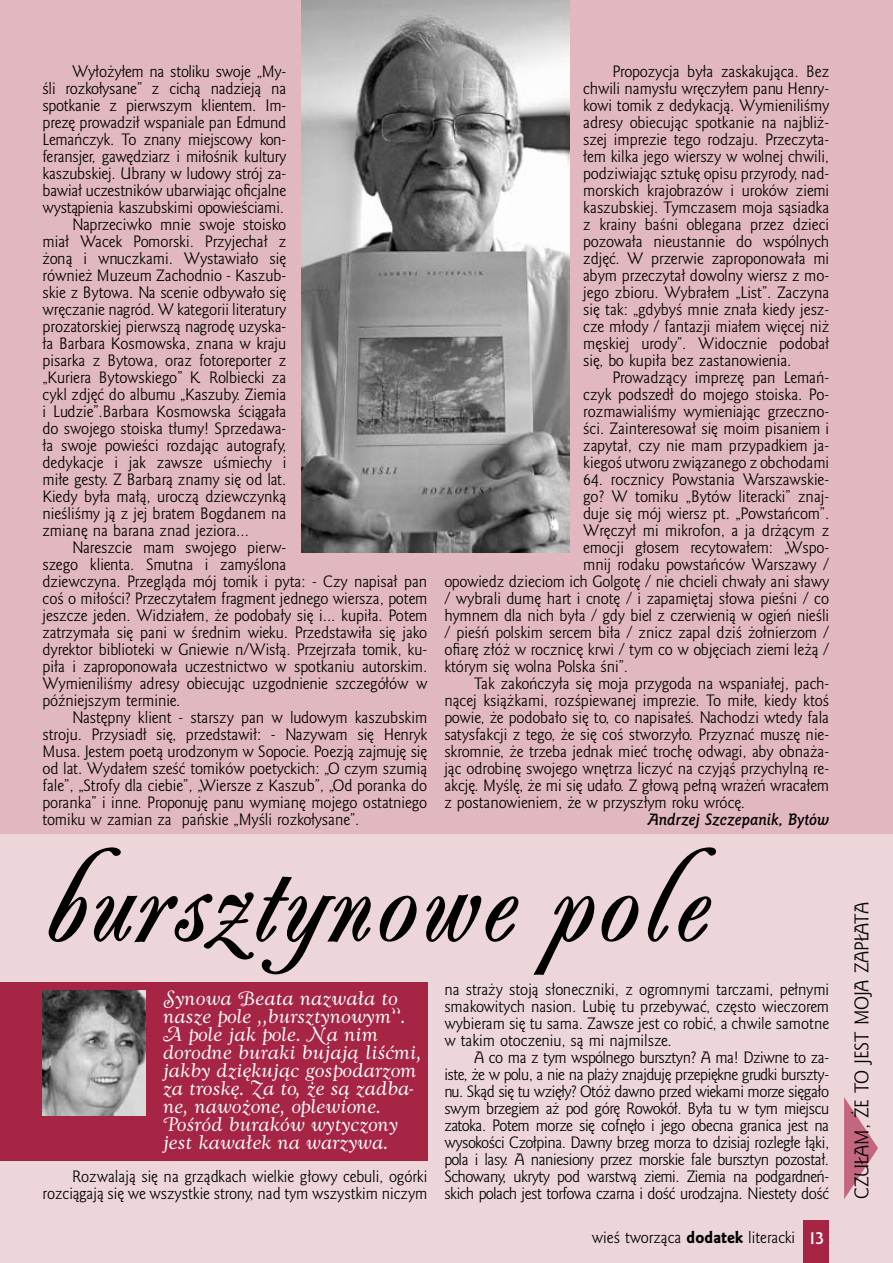
<style>
.page{position:relative;width:893px;height:1263px;background:#ecd6da}
.page>*{position:absolute;margin:0;border:0;box-sizing:border-box;transform-origin:0 0}
.t1{font:700 128.7px "Ailanthus EFN";letter-spacing:.05em;color:#000;scale:.91 1}
.t2{font:18px/18px "Goldy Swash EFN";color:#fff}
.t3{font:18px "Goldy EFN";color:#000}
.t4{font:15px/17px "Goldy EFN";color:#000;text-align:justify}
.t5{font:italic 700 15px "Goldy EFN";color:#000}
.s1{font-family:"Goldy EFN Heavy"}
.s2{font-weight:700;font-size:16.5px;color:#fff}
</style>
<div class="page">
<div style="left:804px;top:1220px;width:25px;height:43px;background:#a72544"></div>
<div style="left:0;top:0;width:893px;height:833px;background:#e1b7c0"></div>
<svg style="left:844px;top:1097px;width:34px;height:102px"></svg>
<div style="left:0;top:982px;width:427px;height:179px;background:#a72544"></div>
<img style="left:43px;top:991px;width:103px;height:124px">
<img style="left:302px;top:0;width:268px;height:553px">
<p class="t4" style="left:72px;top:63px;width:215px">Wyłożyłem na stoliku swoje „My-</p>
<p class="t4" style="left:43px;top:80px;width:245px">śli rozkołysane” z cichą nadzieją na</p>
<p class="t4" style="left:43px;top:97px;width:245px">spotkanie z pierwszym klientem. Im-</p>
<p class="t4" style="left:43px;top:114px;width:245px">prezę prowadził wspaniale pan Edmund</p>
<p class="t4" style="left:43px;top:131px;width:245px">Lemańczyk. To znany miejscowy kon-</p>
<p class="t4" style="left:43px;top:148px;width:245px">feransjer, gawędziarz i miłośnik kultury</p>
<p class="t4" style="left:43px;top:165px;width:245px">kaszubskiej. Ubrany w ludowy strój za-</p>
<p class="t4" style="left:43px;top:182px;width:245px">bawiał uczestników ubarwiając oficjalne</p>
<p class="t4" style="left:43px;top:199px;width:243px">wystąpienia kaszubskimi opowieściami.</p>
<p class="t4" style="left:72px;top:216px;width:215px">Naprzeciwko mnie swoje stoisko</p>
<p class="t4" style="left:43px;top:233px;width:245px">miał Wacek Pomorski. Przyjechał z</p>
<p class="t4" style="left:43px;top:250px;width:245px">żoną i wnuczkami. Wystawiało się</p>
<p class="t4" style="left:43px;top:267px;width:245px">również Muzeum Zachodnio - Kaszub-</p>
<p class="t4" style="left:43px;top:284px;width:245px">skie z Bytowa. Na scenie odbywało się</p>
<p class="t4" style="left:43px;top:301px;width:245px">wręczanie nagród. W kategorii literatury</p>
<p class="t4" style="left:43px;top:318px;width:245px">prozatorskiej pierwszą nagrodę uzyska-</p>
<p class="t4" style="left:43px;top:335px;width:245px">ła Barbara Kosmowska, znana w kraju</p>
<p class="t4" style="left:43px;top:352px;width:245px">pisarka z Bytowa, oraz fotoreporter z</p>
<p class="t4" style="left:43px;top:369px;width:245px">„Kuriera Bytowskiego” K. Rolbiecki za</p>
<p class="t4" style="left:43px;top:386px;width:245px">cykl zdjęć do albumu „Kaszuby. Ziemia</p>
<p class="t4" style="left:43px;top:403px;width:245px">i Ludzie”.Barbara Kosmowska ściągała</p>
<p class="t4" style="left:43px;top:420px;width:245px">do swojego stoiska tłumy! Sprzedawa-</p>
<p class="t4" style="left:43px;top:437px;width:245px">ła swoje powieści rozdając autografy,</p>
<p class="t4" style="left:43px;top:454px;width:245px">dedykacje i jak zawsze uśmiechy i</p>
<p class="t4" style="left:43px;top:471px;width:245px">miłe gesty. Z Barbarą znamy się od lat.</p>
<p class="t4" style="left:43px;top:488px;width:245px">Kiedy była małą, uroczą dziewczynką</p>
<p class="t4" style="left:43px;top:505px;width:245px">nieśliśmy ją z jej bratem Bogdanem na</p>
<p class="t4" style="left:43px;top:522px;width:208px">zmianę na barana znad jeziora...</p>
<p class="t4" style="left:72px;top:539px;width:215px">Nareszcie mam swojego pierw-</p>
<p class="t4" style="left:43px;top:556px;width:245px">szego klienta. Smutna i zamyślona</p>
<p class="t4" style="left:43px;top:573px;width:386px">dziewczyna. Przegląda mój tomik i pyta: - Czy napisał pan</p>
<p class="t4" style="left:43px;top:590px;width:386px">coś o miłości? Przeczytałem fragment jednego wiersza, potem</p>
<p class="t4" style="left:43px;top:607px;width:386px">jeszcze jeden. Widziałem, że podobały się i... kupiła. Potem</p>
<p class="t4" style="left:43px;top:624px;width:386px">zatrzymała się pani w średnim wieku. Przedstawiła się jako</p>
<p class="t4" style="left:43px;top:641px;width:386px">dyrektor biblioteki w Gniewie n/Wisłą. Przejrzała tomik, ku-</p>
<p class="t4" style="left:43px;top:658px;width:386px">piła i zaproponowała uczestnictwo w spotkaniu autorskim.</p>
<p class="t4" style="left:43px;top:675px;width:386px">Wymieniliśmy adresy obiecując uzgodnienie szczegółów w</p>
<p class="t4" style="left:43px;top:692px;width:139px">późniejszym terminie.</p>
<p class="t4" style="left:72px;top:709px;width:356px">Następny klient - starszy pan w ludowym kaszubskim</p>
<p class="t4" style="left:43px;top:726px;width:386px">stroju. Przysiadł się, przedstawił: - Nazywam się H enryk</p>
<p class="t4" style="left:43px;top:743px;width:386px">Musa. Jestem poetą urodzonym w Sopocie. Poezją zajmuję się</p>
<p class="t4" style="left:43px;top:760px;width:386px">od lat. Wydałem sześć tomików poetyckich: „O czym szumią</p>
<p class="t4" style="left:43px;top:777px;width:386px">fale”, „Strofy dla ciebie”, „Wiersze z Kaszub”, „Od poranka do</p>
<p class="t4" style="left:43px;top:794px;width:386px">poranka” i inne. Proponuję panu wymianę mojego ostatniego</p>
<p class="t4" style="left:43px;top:812px;width:318px">tomiku w zamian za pańskie „Myśli rozkołysane”.</p>
<p class="t4" style="left:583px;top:63px;width:247px;text-indent:29px">Propozycja była zaskakująca. Bez chwili namysłu wręczyłem panu H enry&shy;kowi tomik z dedykacją. Wymieniliśmy adresy obiecując spotkanie na najbliż&shy;szej imprezie tego rodzaju. Przeczyta&shy;łem kilka jego wierszy w wolnej chwili, podziwiając sztukę opisu przyrody, nad&shy;morskich krajobrazów i uroków ziemi kaszubskiej. Tymczasem moja sąsiadka z krainy baśni oblegana przez dzieci pozowała nieustannie do wspólnych zdjęć. W przerwie zaproponowała mi abym przeczytał dowolny wiersz z mo&shy;jego zbioru. Wybrałem „List”. Zaczyna się tak: „gdybyś mnie znała kiedy jesz&shy;cze młody / fantazji miałem więcej niż męskiej urody”. Widocznie podobał się, bo kupiła bez zastanowienia.</p>
<p class="t4" style="left:583px;top:369px;width:247px;text-indent:29px">Prowadzący imprezę pan Lemań&shy;czyk podszedł do mojego stoiska. Po&shy;rozmawialiśmy wymieniając grzeczno&shy;ści. Zainteresował się moim pisaniem i zapytał, czy nie mam przypadkiem ja&shy;kiegoś utworu związanego z obchodami</p>
<p class="t4" style="left:583px;top:471px;width:247px">64. rocznicy Powstania Warszawskie-</p>
<p class="t4" style="left:583px;top:488px;width:247px">go? W tomiku „Bytów literacki” znaj-</p>
<p class="t4" style="left:583px;top:505px;width:247px">duje się mój wiersz pt. „Powstańcom”.</p>
<p class="t4" style="left:583px;top:522px;width:247px">Wręczył mi mikrofon, a ja drżącym z</p>
<p class="t4" style="left:583px;top:539px;width:247px">emocji głosem recytowałem: „Wspo-</p>
<p class="t4" style="left:583px;top:556px;width:247px">mnij rodaku powstańców Warszawy /</p>
<p class="t4" style="left:444px;top:573px;width:386px">opowiedz dzieciom ich Golgotę / nie chcieli chwały ani sławy</p>
<p class="t4" style="left:444px;top:590px;width:386px">/ wybrali dumę hart i cnotę / i zapamiętaj słowa pieśni / co</p>
<p class="t4" style="left:444px;top:607px;width:386px">hymnem dla nich była / gdy biel z czerwienią w ogień nieśli</p>
<p class="t4" style="left:444px;top:624px;width:386px">/ pieśń polskim sercem biła / znicz zapal dziś żołnierzom /</p>
<p class="t4" style="left:444px;top:641px;width:386px">ofiarę złóż w rocznicę krwi / tym co w objęciach ziemi leżą /</p>
<p class="t4" style="left:444px;top:659px;width:185px">którym się wolna Polska śni”.</p>
<p class="t4" style="left:474px;top:676px;width:357px">Tak zakończyła się moja przygoda na wspaniałej, pach-</p>
<p class="t4" style="left:444px;top:693px;width:386px">nącej książkami, rozśpiewanej imprezie. To miłe, kiedy ktoś</p>
<p class="t4" style="left:444px;top:710px;width:386px">powie, że podobało się to, co napisałeś. Nachodzi wtedy fala</p>
<p class="t4" style="left:444px;top:727px;width:386px">satysfakcji z tego, że się coś stworzyło. Przyznać muszę nie-</p>
<p class="t4" style="left:444px;top:744px;width:386px">skromnie, że trzeba jednak mieć trochę odwagi, aby obnaża-</p>
<p class="t4" style="left:444px;top:761px;width:386px">jąc odrobinę swojego wnętrza liczyć na czyjąś przychylną re-</p>
<p class="t4" style="left:444px;top:778px;width:386px">akcję. Myślę, że mi się udało. Z głową pełną wrażeń wracałem</p>
<p class="t4" style="left:444px;top:795px;width:302px">z postanowieniem, że w przyszłym roku wrócę.</p>
<p class="t5" style="left:648px;top:811px;width:183px">Andrzej Szczepanik, Bytów</p>
<h1 class="t1" style="left:43px;top:827px;width:729px">bursztynowe pole</h1>
<p class="t2" style="left:163px;top:989px;width:260px">Synowa Beata nazwała to nasze pole ,,bursztynowym’’.<br>A pole jak pole. Na nim dorodne buraki bujają liśćmi, jakby dziękując gospodarzom za troskę. Za to, że są zadba&shy;ne, nawożone, oplewione.<br>Pośród buraków wytyczony jest kawałek na warzywa.</p>
<p class="t4" style="left:43px;top:1169px;width:386px;text-align:right">Rozwalają się na grządkach wielkie głowy cebuli, ogórki rozciągają się we wszystkie strony, nad tym wszystkim niczym</p>
<p class="t4" style="left:444px;top:981px;width:386px">na straży stoją słoneczniki, z ogromnymi tarczami, pełnymi smakowitych nasion. Lubię tu przebywać, często wieczorem wybieram się tu sama. Zawsze jest co robić, a chwile samotne w takim otoczeniu, są mi najmilsze.</p>
<p class="t4" style="left:444px;top:1050px;width:386px;text-indent:30px">A co ma z tym wspólnego bursztyn? A ma! Dziwne to za&shy;iste, że w polu, a nie na plaży znajduję przepiękne grudki burszty&shy;nu. Skąd się tu wzięły? Otóż dawno przed wiekami morze sięgało swym brzegiem aż pod górę Rowokół. Była tu w tym miejscu zatoka. Potem morze się cofnęło i jego obecna granica jest na wysokości Czołpina. Dawny brzeg morza to dzisiaj rozległe łąki, pola i lasy. A naniesiony przez morskie fale bursztyn pozostał.<br>Schowany, ukryty pod warstwą ziemi. Ziemia na podgardneń&shy;skich polach jest torfowa czarna i dość urodzajna. Niestety dość</p>
<p class="t4" style="left:592px;top:1230px;width:233px">wieś tworząca <span class="s1">dodatek</span> literacki <span class="s2">13</span></p>
<p class="t3" style="left:851px;top:1199px;width:297px;rotate:-90deg">Czułam, że to jest moja zapłata</p>
</div>
